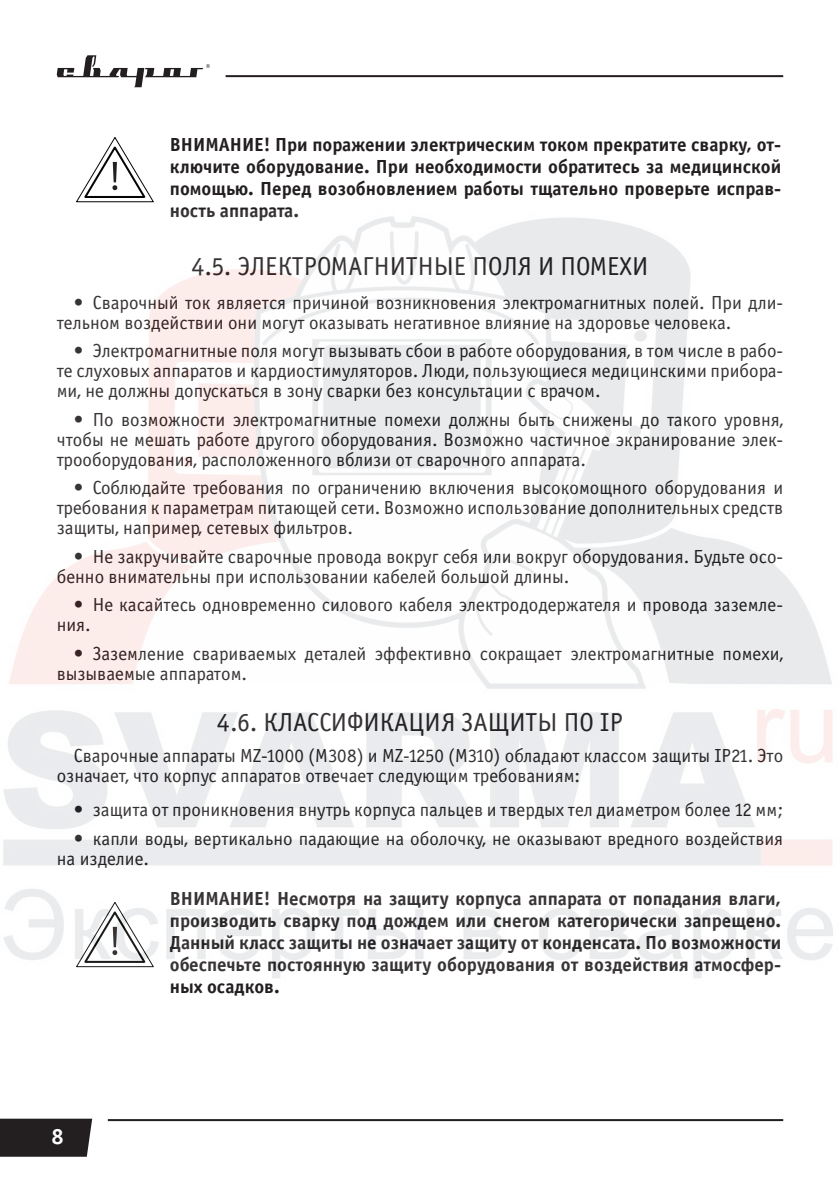
<style>
.page{position:relative;width:840px;height:1191px;background:#fff}
.page>*{position:absolute;margin:0;border:0;box-sizing:border-box;transform-origin:0 0}
.t1{font:26px "Officina Sans Book C";color:#231f20}
.t2{font:22px "Officina Serif Bold C";color:#fff}
.t3{font:19px/20px "Officina Sans Book C";color:#231f20}
.t4{font:19px/22px "Officina Sans Bold C";color:#231f20;text-align:justify}
</style>
<div class="page">
<div style="left:0;top:1118px;width:92px;height:38px;background:#231f20"></div>
<hr style="left:108px;top:1119px;width:674px;height:2px;background:#231f20">
<hr style="left:225px;top:75px;width:557px;height:2px;background:#231f20">
<svg style="left:57px;top:55px;width:153px;height:32px"></svg>
<svg style="left:76px;top:137px;width:77px;height:65px"></svg>
<img style="left:3px;top:216px;width:830px;height:762px">
<p class="t4" style="left:170px;top:134px;width:612px">ВНИМАНИЕ! При поражении электрическим током прекратите сварку, от&shy;ключите оборудование. При необходимости обратитесь за медицинской помощью. Перед возобновлением работы тщательно проверьте исправ&shy;ность аппарата.</p>
<h1 class="t1" style="left:191px;top:252px;width:458px">4.5. ЭЛЕКТРОМАГНИТНЫЕ ПОЛЯ И ПОМЕХИ</h1>
<p class="t3" style="left:57px;top:293px;width:727px;text-indent:17px">• Сварочный ток является причиной возникновения электромагнитных полей. При дли&shy;тельном воздействии они могут оказывать негативное влияние на здоровье человека.</p>
<p class="t3" style="left:57px;top:341px;width:727px;text-align:justify;text-indent:17px">• Электромагнитные поля могут вызывать сбои в работе оборудования, в том числе в рабо&shy;те слуховых аппаратов и кардиостимуляторов. Люди, пользующиеся медицинскими прибора&shy;ми, не должны допускаться в зону сварки без консультации с врачом.</p>
<p class="t3" style="left:57px;top:410px;width:727px;text-align:justify;text-indent:17px">• По возможности электромагнитные помехи должны быть снижены до такого уровня, чтобы не мешать работе другого оборудования. Возможно частичное экранирование элек&shy;трооборудования, расположенного вблизи от сварочного аппарата.</p>
<p class="t3" style="left:57px;top:478px;width:727px;text-align:justify;text-indent:17px">• Соблюдайте требования по ограничению включения высокомощного оборудования и требования к параметрам питающей сети. Возможно использование дополнительных средств защиты, например, сетевых фильтров.</p>
<p class="t3" style="left:57px;top:547px;width:727px;text-indent:17px">• Не закручивайте сварочные провода вокруг себя или вокруг оборудования. Будьте осо&shy;бенно внимательны при использовании кабелей большой длины.</p>
<p class="t3" style="left:57px;top:595px;width:727px;text-indent:17px">• Не касайтесь одновременно силового кабеля электрододержателя и провода заземле&shy;ния.</p>
<p class="t3" style="left:57px;top:644px;width:727px;text-indent:17px">• Заземление свариваемых деталей эффективно сокращает электромагнитные помехи, вызываемые аппаратом.</p>
<h1 class="t1" style="left:217px;top:707px;width:407px">4.6. КЛАССИФИКАЦИЯ ЗАЩИТЫ ПО IP</h1>
<p class="t3" style="left:57px;top:746px;width:727px;text-indent:17px">Сварочные аппараты MZ-1000 (M308) и MZ-1250 (M310) обладают классом защиты IP21. Это означает, что корпус аппаратов отвечает следующим требованиям:</p>
<p class="t3" style="left:74px;top:800px;width:710px">• защита от проникновения внутрь корпуса пальцев и твердых тел диаметром более 12 мм;</p>
<p class="t3" style="left:57px;top:828px;width:727px;text-indent:17px">• капли воды, вертикально падающие на оболочку, не оказывают вредного воздействия на изделие.</p>
<p class="t4" style="left:170px;top:887px;width:612px">ВНИМАНИЕ! Несмотря на защиту корпуса аппарата от попадания влаги, производить сварку под дождем или снегом категорически запрещено.<br>Данный класс защиты не означает защиту от конденсата. По возможности обеспечьте постоянную защиту оборудования от воздействия атмосфер&shy;ных осадков.</p>
<p class="t2" style="left:51px;top:1123px;width:14px">8</p>
</div>
